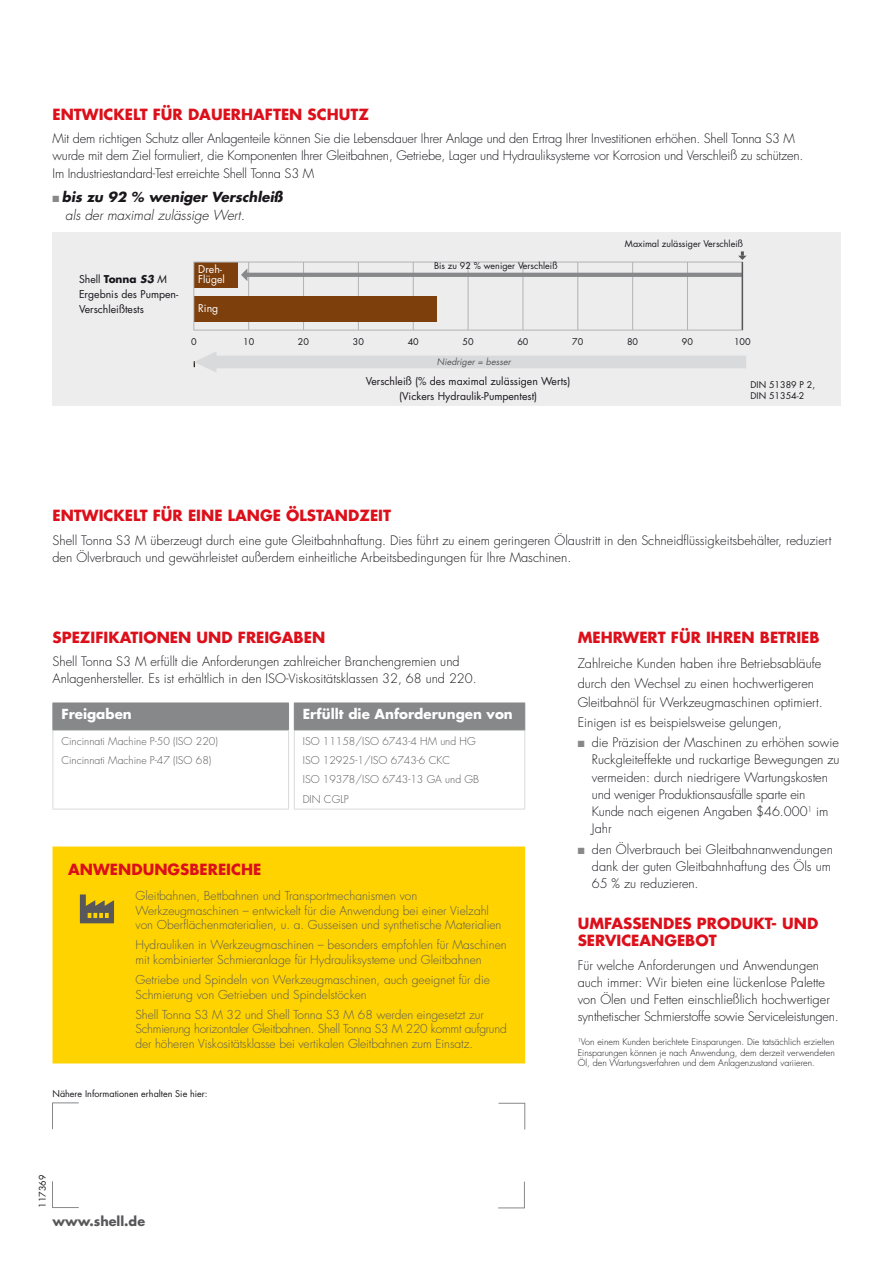
<style>
.page{position:relative;width:893px;height:1263px;background:#fff}
.page>*{position:absolute;margin:0;border:0;box-sizing:border-box;transform-origin:0 0}
.t1{font:700 15px/17.2px "Futura Std";color:#dc101b}
.t2{font:italic 300 13.5px/18px "Futura Std";color:#1a171c}
.t3{font:700 13.5px "Futura Std";color:#fff}
.t4{font:300 12.75px/17.2px "Futura Std";color:#1a171c}
.t5{font:700 12.75px "Futura Std";color:#58585a}
.t6{font:300 12px/14.2px "Futura Std";color:#58585a}
.t7{font:300 10.5px/19.2px "Futura Std";color:#58585a}
.t8{font:10.5px/15px "Futura Std";color:#1a171c;text-align:center}
.t9{font:10.5px/10.5px "Futura Std";color:#fff}
.t10{font:300 9px/10.8px "Futura Std";color:#1a171c;text-align:justify}
.t11{font:9px/10.5px "Futura Std";color:#1a171c}
.t12{font:italic 9px "Futura Std";color:#58585a}
.s1{color:#87888a}
.s2{font-weight:700}
.s3{font-weight:700;font-style:italic}
.s4{font-style:italic}
</style>
<div class="page">
<div style="left:53px;top:846px;width:472px;height:217px;background:#ffd300"></div>
<div style="left:53px;top:703px;width:472px;height:27px;background:#87888a"></div>
<hr style="left:294px;top:703px;width:231px;height:1px;background:#87888a">
<hr style="left:53px;top:809px;width:236px;height:1px;background:#d9dadb">
<hr style="left:53px;top:730px;width:1px;height:79px;background:#d9dadb">
<hr style="left:53px;top:729px;width:236px;height:1px;background:#87888a">
<hr style="left:288px;top:730px;width:1px;height:79px;background:#d9dadb">
<hr style="left:294px;top:809px;width:231px;height:1px;background:#d9dadb">
<hr style="left:294px;top:730px;width:1px;height:79px;background:#d9dadb">
<hr style="left:524px;top:730px;width:1px;height:79px;background:#d9dadb">
<hr style="left:294px;top:729px;width:231px;height:1px;background:#87888a">
<svg style="left:52px;top:1102px;width:27px;height:28px"></svg>
<svg style="left:52px;top:1181px;width:27px;height:27px"></svg>
<svg style="left:498px;top:1181px;width:27px;height:28px"></svg>
<svg style="left:498px;top:1102px;width:27px;height:28px"></svg>
<svg style="left:80px;top:894px;width:34px;height:29px"></svg>
<div style="left:53px;top:232px;width:787px;height:174px;background:#ededee"></div>
<hr style="left:523px;top:262px;width:1px;height:68px;background:#b1b3b4">
<hr style="left:632px;top:262px;width:1px;height:68px;background:#b1b3b4">
<hr style="left:687px;top:262px;width:1px;height:68px;background:#b1b3b4">
<hr style="left:413px;top:262px;width:1px;height:68px;background:#b1b3b4">
<hr style="left:303px;top:262px;width:1px;height:68px;background:#b1b3b4">
<hr style="left:468px;top:262px;width:1px;height:68px;background:#b1b3b4">
<hr style="left:577px;top:262px;width:1px;height:68px;background:#b1b3b4">
<hr style="left:358px;top:262px;width:1px;height:68px;background:#b1b3b4">
<hr style="left:248px;top:262px;width:1px;height:68px;background:#b1b3b4">
<div style="left:194px;top:296px;width:243px;height:26px;background:#7d3f0c"></div>
<div style="left:194px;top:262px;width:43px;height:26px;background:#7d3f0c"></div>
<div style="left:193px;top:262px;width:550px;height:68px;border:1px solid #b1b3b4"></div>
<svg style="left:241px;top:268px;width:501px;height:13px"></svg>
<hr style="left:742px;top:262px;width:1px;height:68px;background:#58585a">
<svg style="left:738px;top:251px;width:9px;height:9px"></svg>
<svg style="left:194px;top:352px;width:552px;height:20px"></svg>
<p class="t1" style="left:53px;top:105px;width:318px">ENTWICKELT FÜR DAUERHAFTEN SCHUTZ</p>
<p class="t4" style="left:53px;top:130px;width:752px">Mit dem richtigen Schutz aller Anlagenteile können Sie die Lebensdauer Ihrer Anlage und den Ertrag Ihrer Investitionen erhöhen. Shell Tonna S3 M wurde mit dem Ziel formuliert, die Komponenten Ihrer Gleitbahnen, Getriebe, Lager und Hydrauliksysteme vor Korrosion und Verschleiß zu schützen.<br>Im Industriestandard-Test erreichte Shell Tonna S3 M</p>
<p class="t2" style="left:65px;top:188px;width:219px;text-indent:-13px"><span class="s1">■</span> <span class="s2">bis zu 92 % weniger Verschleiß </span>als der maximal zulässige Wert.</p>
<p class="t8" style="left:79px;top:271px;width:101px;text-align:left">Shell <span class="s2">Tonna</span> <span class="s3">S3</span> <span class="s4">M<br></span>Ergebnis des Pumpen-<br>Verschleißtests</p>
<p class="t9" style="left:198px;top:264px;width:28px">Dreh-<br>Flügel</p>
<p class="t11" style="left:434px;top:261px;width:125px">Bis zu 92 % weniger Verschleiß</p>
<p class="t9" style="left:198px;top:303px;width:22px">Ring</p>
<p class="t11" style="left:625px;top:239px;width:119px">Maximal zulässiger Verschleiß</p>
<p class="t11" style="left:191px;top:336px;width:7px">0</p>
<p class="t11" style="left:243px;top:336px;width:13px">10</p>
<p class="t11" style="left:298px;top:336px;width:13px">20</p>
<p class="t11" style="left:353px;top:336px;width:13px">30</p>
<p class="t11" style="left:408px;top:336px;width:13px">40</p>
<p class="t11" style="left:463px;top:336px;width:13px">50</p>
<p class="t11" style="left:517px;top:336px;width:13px">60</p>
<p class="t11" style="left:572px;top:336px;width:13px">70</p>
<p class="t11" style="left:627px;top:336px;width:13px">80</p>
<p class="t11" style="left:682px;top:336px;width:13px">90</p>
<p class="t11" style="left:734px;top:336px;width:18px">100</p>
<p class="t12" style="left:437px;top:355px;width:75px">Niedriger = besser</p>
<p class="t8" style="left:366px;top:373px;width:206px;line-height:15.5px">Verschleiß (% des maximal zulässigen Werts) (Vickers Hydraulik-Pumpentest)</p>
<p class="t11" style="left:750px;top:380px;width:66px">DIN 51389 P 2,<br>DIN 51354-2</p>
<p class="t1" style="left:53px;top:507px;width:340px">ENTWICKELT FÜR EINE LANGE ÖLSTANDZEIT</p>
<p class="t4" style="left:53px;top:532px;width:780px">Shell Tonna S3 M überzeugt durch eine gute Gleitbahnhaftung. Dies führt zu einem geringeren Ölaustritt in den Schneidflüssigkeitsbehälter, reduziert den Ölverbrauch und gewährleistet außerdem einheitliche Arbeitsbedingungen für Ihre Maschinen.</p>
<p class="t1" style="left:53px;top:628px;width:274px">SPEZIFIKATIONEN UND FREIGABEN</p>
<p class="t4" style="left:53px;top:653px;width:426px">Shell Tonna S3 M erfüllt die Anforderungen zahlreicher Branchengremien und<br>Anlagenhersteller. Es ist erhältlich in den ISO-Viskositätsklassen 32, 68 und 220.</p>
<p class="t3" style="left:61px;top:705px;width:72px">Freigaben</p>
<p class="t3" style="left:303px;top:705px;width:212px">Erfüllt die Anforderungen von</p>
<p class="t7" style="left:61px;top:732px;width:158px">Cincinnati Machine P-50 (ISO 220)<br>Cincinnati Machine P-47 (ISO 68)</p>
<p class="t7" style="left:303px;top:732px;width:178px">ISO 11158/ISO 6743-4 HM und HG<br>ISO 12925-1/ISO 6743-6 CKC<br>ISO 19378/ISO 6743-13 GA und GB<br>DIN CGLP</p>
<p class="t1" style="left:68px;top:860px;width:195px">ANWENDUNGSBEREICHE</p>
<p class="t6" style="left:135px;top:889px;width:367px">Gleitbahnen, Bettbahnen und Transportmechanismen von<br>Werkzeugmaschinen – entwickelt für die Anwendung bei einer Vielzahl von Oberflächenmaterialien, u. a. Gusseisen und synthetische Materialien</p>
<p class="t6" style="left:135px;top:938px;width:373px">Hydrauliken in Werkzeugmaschinen – besonders empfohlen für Maschinen mit kombinierter Schmieranlage für Hydrauliksysteme und Gleitbahnen</p>
<p class="t6" style="left:135px;top:973px;width:356px">Getriebe und Spindeln von Werkzeugmaschinen, auch geeignet für die<br>Schmierung von Getrieben und Spindelstöcken</p>
<p class="t6" style="left:135px;top:1008px;width:373px">Shell Tonna S3 M 32 und Shell Tonna S3 M 68 werden eingesetzt zur<br>Schmierung horizontaler Gleitbahnen. Shell Tonna S3 M 220 kommt aufgrund der höheren Viskositätsklasse bei vertikalen Gleitbahnen zum Einsatz.</p>
<p class="t11" style="left:53px;top:1089px;width:157px">Nähere Informationen erhalten Sie hier:</p>
<p class="t11" style="left:37px;top:1208px;width:35px;rotate:-90deg">117369</p>
<p class="t5" style="left:53px;top:1213px;width:94px">www.shell.de</p>
<p class="t1" style="left:578px;top:628px;width:244px">MEHRWERT FÜR IHREN BETRIEB</p>
<p class="t4" style="left:578px;top:654px;width:247px;line-height:19.5px">Zahlreiche Kunden haben ihre Betriebsabläufe durch den Wechsel zu einen hochwertigeren Gleitbahnöl für Werkzeugmaschinen optimiert.<br>Einigen ist es beispielsweise gelungen,</p>
<p class="t4" style="left:592px;top:734px;width:249px;text-indent:-14px"><span class="s1">■</span> die Präzision der Maschinen zu erhöhen sowie Ruckgleiteffekte und ruckartige Bewegungen zu vermeiden: durch niedrigere Wartungskosten und weniger Produktionsausfälle sparte ein Kunde nach eigenen Angaben $46.000<sup>1</sup> im Jahr</p>
<p class="t4" style="left:592px;top:841px;width:243px;text-indent:-14px"><span class="s1">■</span> den Ölverbrauch bei Gleitbahnanwendungen dank der guten Gleitbahnhaftung des Öls um<br>65 % zu reduzieren.</p>
<p class="t1" style="left:578px;top:914px;width:242px">UMFASSENDES PRODUKT- UND<br>SERVICEANGEBOT</p>
<p class="t4" style="left:578px;top:957px;width:263px">Für welche Anforderungen und Anwendungen auch immer: Wir bieten eine lückenlose Palette von Ölen und Fetten einschließlich hochwertiger synthetischer Schmierstoffe sowie Serviceleistungen.</p>
<p class="t10" style="left:578px;top:1036px;width:259px"><sup>1</sup>Von einem Kunden berichtete Einsparungen. Die tatsächlich erzielten Einsparungen können je nach Anwendung, dem derzeit verwendeten Öl, den Wartungsverfahren und dem Anlagenzustand variieren.</p>
</div>
